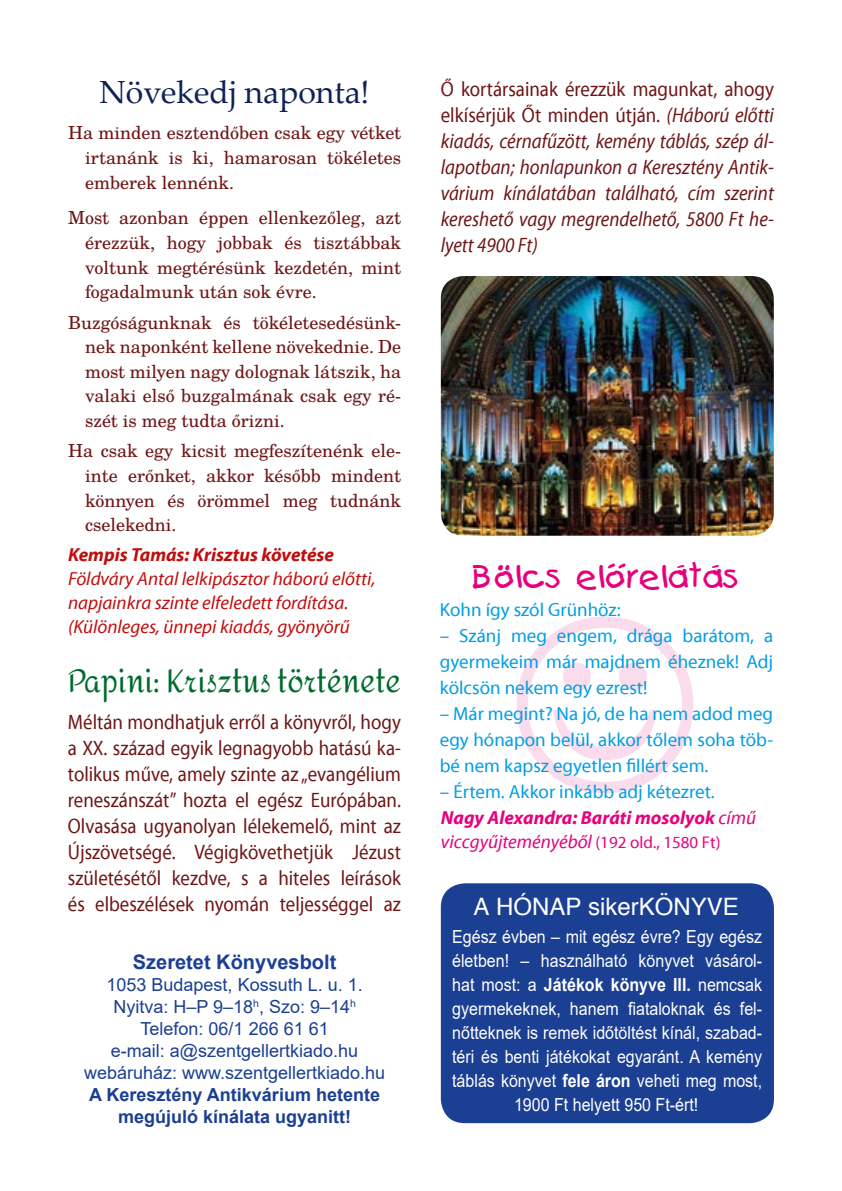
<style>
.page{position:relative;width:842px;height:1191px;background:#fff}
.page>*{position:absolute;margin:0;border:0;box-sizing:border-box;transform-origin:0 0}
.t1{font:32px "Amita";color:#006b2d;scale:.92 1}
.t2{font:32px "Palatino Linotype";color:#0e2255}
.t3{font:32px "Kids Plain";letter-spacing:-.01em;color:#e6007d}
.t4{font:24px "Helvetica";color:#fff}
.t5{font:21px/26px "Myriad Pro";color:#6f1516;text-align:justify;scale:.9 1}
.t6{font:italic 21px/26px "Myriad Pro";color:#6f1516;text-align:justify;scale:.9 1}
.t7{font:700 20px "Arial";color:#1b3f92}
.t8{font:19px/26px "Myriad Pro";color:#009ee4;text-align:justify}
.t9{font:italic 19px/24px "Myriad Pro";color:#c00d0e}
.t10{font:italic 700 19px/24px "Myriad Pro";color:#e6007d}
.t11{font:italic 700 19px "Myriad Pro";color:#c00d0e}
.t12{font:18px/24.6px "Te X Gyre Schola";color:#6f1516;text-align:justify}
.t13{font:18px/24px "Arial";color:#fff;text-align:center;scale:.89 1}
.t14{font:18px/22px "Arial";color:#1b3f92;text-align:center}
.t15{font:700 18px/22px "Arial";color:#1b3f92;text-align:center}
.s1{font-style:normal}
.s2{font-weight:400}
.s3{font-weight:400;font-style:normal;font-size:17px}
.s4{font-weight:700}
</style>
<div class="page">
<div style="left:441px;top:883px;width:333px;height:240px;background:#1b3f92;border-radius:24px"></div>
<img style="left:441px;top:276px;width:333px;height:260px">
<h1 class="t2" style="left:99px;top:80px;width:272px">Növekedj naponta!</h1>
<p class="t12" style="left:85px;top:120px;width:317px;text-indent:-17px">Ha minden esztendőben csak egy vétket irtanánk is ki, hamarosan tökéletes emberek lennénk.</p>
<p class="t12" style="left:85px;top:205px;width:317px;text-indent:-17px">Most azonban éppen ellenkezőleg, azt érezzük, hogy jobbak és tisztábbak voltunk megtérésünk kezdetén, mint fogadalmunk után sok évre.</p>
<p class="t12" style="left:85px;top:309px;width:317px;text-indent:-17px">Buzgóságunknak és tökéletesedésünk&shy;nek naponként kellene növekednie. De most milyen nagy dolognak látszik, ha valaki első buzgalmának csak egy ré&shy;szét is meg tudta őrizni.</p>
<p class="t12" style="left:85px;top:438px;width:317px;text-indent:-17px">Ha csak egy kicsit megfeszítenénk ele&shy;inte erőnket, akkor később mindent könnyen és örömmel meg tudnánk cselekedni.</p>
<p class="t11" style="left:68px;top:547px;width:267px">Kempis Tamás: Krisztus követése</p>
<p class="t9" style="left:68px;top:566px;width:309px">Földváry Antal lelkipásztor háború előtti, napjainkra szinte elfeledett fordítása. (Különleges, ünnepi kiadás, gyönyörű</p>
<h1 class="t1" style="left:68px;top:667px;width:364px">Papini: Krisztus története</h1>
<p class="t5" style="left:68px;top:708px;width:372px">Méltán mondhatjuk erről a könyvről, hogy a XX. század egyik legnagyobb hatású ka&shy;tolikus műve, amely szinte az „evangélium reneszánszát” hozta el egész Európában.<br>Olvasása ugyanolyan lélekemelő, mint az Újszövetségé. Végigkövethetjük Jézust születésétől kezdve, s a hiteles leírások és elbeszélések nyomán teljességgel az</p>
<p class="t7" style="left:133px;top:954px;width:205px">Szeretet Könyvesbolt</p>
<p class="t14" style="left:84px;top:973px;width:303px">1053 Budapest, Kossuth L. u. 1.<br>Nyitva: H–P 9–18<sup>h</sup>, Szo: 9–14<sup>h<br></sup>Telefon: 06/1 266 61 61<br>e-mail: a@szentgellertkiado.hu webáruház: www.szentgellertkiado.hu</p>
<p class="t15" style="left:89px;top:1084px;width:292px">A Keresztény Antikvárium hetente megújuló kínálata ugyanitt!</p>
<p class="t6" style="left:441px;top:75px;width:372px"><span class="s1">Ő kortársainak érezzük magunkat, ahogy elkísérjük Őt minden útján.</span> (Háború előtti kiadás, cérnafűzött, kemény táblás, szép ál&shy;lapotban; honlapunkon a Keresztény Antik&shy;várium kínálatában található, cím szerint kereshető vagy megrendelhető, 5800 Ft he&shy;lyett 4900 Ft)</p>
<h1 class="t3" style="left:472px;top:556px;width:270px">Bölcs előrelátás</h1>
<p class="t8" style="left:440px;top:598px;width:182px">Kohn így szól Grünhöz:</p>
<p class="t8" style="left:440px;top:624px;width:335px">– Szánj meg engem, drága barátom, a gyermekeim már majdnem éheznek! Adj kölcsön nekem egy ezrest!</p>
<p class="t8" style="left:440px;top:702px;width:335px">– Már megint? Na jó, de ha nem adod meg egy hónapon belül, akkor tőlem soha töb&shy;bé nem kapsz egyetlen fillért sem.</p>
<p class="t8" style="left:440px;top:778px;width:276px">– Értem. Akkor inkább adj kétezret.</p>
<p class="t10" style="left:441px;top:807px;width:317px">Nagy Alexandra: Baráti mosolyok <span class="s2">című viccgyűjteményéből</span> <span class="s3">(192 old., 1580 Ft)</span></p>
<h2 class="t4" style="left:473px;top:892px;width:267px">A HÓNAP sikerKÖNYVE</h2>
<p class="t13" style="left:452px;top:926px;width:350px">Egész évben – mit egész évre? Egy egész életben! – használható könyvet vásárol&shy;hat most: a <span class="s4">Játékok könyve III.</span> nemcsak gyermekeknek, hanem fiataloknak és fel&shy;nőtteknek is remek időtöltést kínál, szabad&shy;téri és benti játékokat egyaránt. A kemény táblás könyvet <span class="s4">fele áron</span> veheti meg most, 1900 Ft helyett 950 Ft-ért!</p>
</div>
